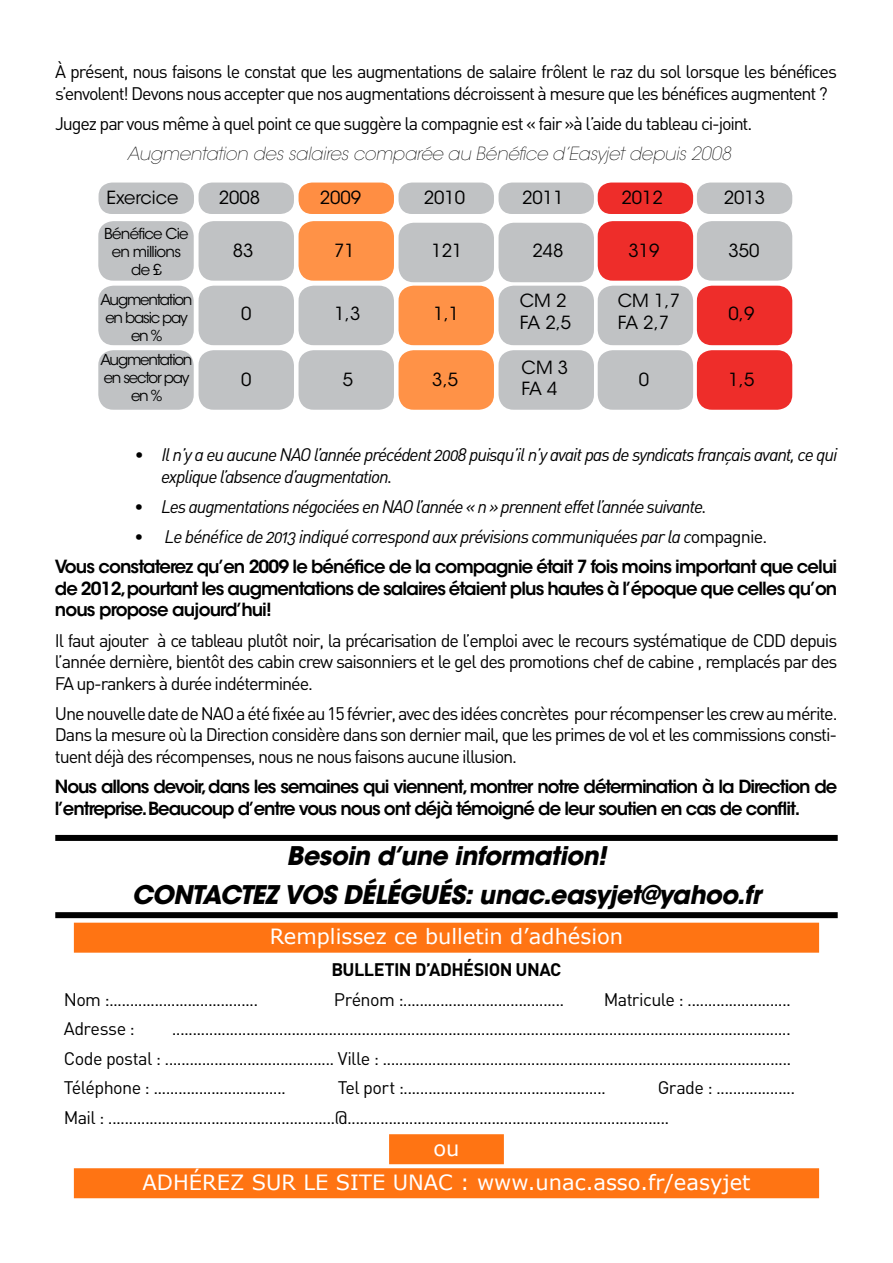
<style>
.page{position:relative;width:893px;height:1263px;background:#fff}
.page>*{position:absolute;margin:0;border:0;box-sizing:border-box;transform-origin:0 0}
.t1{font:italic 700 25.5px/39.2px "ITC Avant Garde Std";letter-spacing:-.025em;color:#000;text-align:center}
.t2{font:21px "Verdana";color:#fff}
.t3{font:18px/21.6px "DIN";letter-spacing:-.06em;color:#000;text-align:justify}
.t4{font:600 18px/21.6px "ITC Avant Garde Std";letter-spacing:-.06em;color:#000;text-align:justify}
.t5{font:18px/21.6px "DIN Regular Italic Alt";letter-spacing:-.06em;color:#000}
.t6{font:18px/29.5px "DIN";letter-spacing:-.035em;color:#000}
.t7{font:18px/21.6px "ITC Avant Garde Std";color:#000}
.t8{font:italic 200 18px "ITC Avant Garde Std";letter-spacing:-.01em;color:#000}
.t9{font:700 18px "DIN";letter-spacing:-.03em;color:#000}
.t10{font:18px "DIN";letter-spacing:-.025em;color:#000}
.t11{font:15px/18px "ITC Avant Garde Std";letter-spacing:-.08em;color:#000;text-align:center}
.t12{font:15px/18px "ITC Avant Garde Std";letter-spacing:-.05em;color:#000;text-align:center}
.s1{font-family:"DIN"}
</style>
<div class="page">
<div style="left:55px;top:912px;width:783px;height:6px;background:#000"></div>
<div style="left:74px;top:1168px;width:745px;height:30px;background:#ff7413"></div>
<div style="left:74px;top:923px;width:745px;height:30px;background:#ff7413"></div>
<div style="left:389px;top:1134px;width:115px;height:30px;background:#ff7413"></div>
<div style="left:55px;top:835px;width:783px;height:6px;background:#000"></div>
<div style="left:99px;top:183px;width:95px;height:31px;background:#c0c2c4;border-radius:14px"></div>
<div style="left:598px;top:183px;width:95px;height:31px;background:#ee2d2a;border-radius:14px"></div>
<div style="left:499px;top:183px;width:95px;height:31px;background:#c0c2c4;border-radius:14px"></div>
<div style="left:399px;top:183px;width:95px;height:31px;background:#c0c2c4;border-radius:14px"></div>
<div style="left:299px;top:183px;width:95px;height:31px;background:#ff8e43;border-radius:14px"></div>
<div style="left:199px;top:183px;width:95px;height:31px;background:#c0c2c4;border-radius:14px"></div>
<div style="left:697px;top:183px;width:95px;height:31px;background:#c0c2c4;border-radius:14px"></div>
<div style="left:98px;top:221px;width:96px;height:60px;background:#c0c2c4;border-radius:15px"></div>
<div style="left:98px;top:286px;width:96px;height:59px;background:#c0c2c4;border-radius:15px"></div>
<div style="left:697px;top:221px;width:95px;height:60px;background:#c0c2c4;border-radius:15px"></div>
<div style="left:598px;top:221px;width:95px;height:60px;background:#ee2d2a;border-radius:15px"></div>
<div style="left:499px;top:223px;width:95px;height:59px;background:#c0c2c4;border-radius:15px"></div>
<div style="left:399px;top:223px;width:95px;height:59px;background:#c0c2c4;border-radius:15px"></div>
<div style="left:299px;top:221px;width:95px;height:60px;background:#ff9247;border-radius:15px"></div>
<div style="left:199px;top:221px;width:95px;height:60px;background:#c0c2c4;border-radius:15px"></div>
<div style="left:697px;top:286px;width:95px;height:59px;background:#ee2d2a;border-radius:15px"></div>
<div style="left:598px;top:286px;width:95px;height:59px;background:#c0c2c4;border-radius:15px"></div>
<div style="left:499px;top:286px;width:95px;height:59px;background:#c0c2c4;border-radius:15px"></div>
<div style="left:399px;top:286px;width:95px;height:59px;background:#ff9247;border-radius:15px"></div>
<div style="left:299px;top:286px;width:95px;height:59px;background:#c0c2c4;border-radius:15px"></div>
<div style="left:199px;top:286px;width:95px;height:59px;background:#c0c2c4;border-radius:15px"></div>
<div style="left:98px;top:350px;width:96px;height:60px;background:#c0c2c4;border-radius:15px"></div>
<div style="left:499px;top:350px;width:95px;height:60px;background:#c0c2c4;border-radius:15px"></div>
<div style="left:399px;top:350px;width:95px;height:60px;background:#ff9247;border-radius:15px"></div>
<div style="left:299px;top:350px;width:95px;height:60px;background:#c0c2c4;border-radius:15px"></div>
<div style="left:199px;top:350px;width:95px;height:60px;background:#c0c2c4;border-radius:15px"></div>
<div style="left:598px;top:350px;width:95px;height:60px;background:#c0c2c4;border-radius:15px"></div>
<div style="left:697px;top:350px;width:95px;height:60px;background:#ee2d2a;border-radius:15px"></div>
<p class="t3" style="left:55px;top:61px;width:783px">À présent, nous faisons le constat que les augmentations de salaire frôlent le raz du sol lorsque les bénéfices s’envolent! Devons nous accepter que nos augmentations décroissent à mesure que les bénéfices augmentent ?</p>
<p class="t3" style="left:55px;top:112px;width:699px">Jugez par vous même à quel point ce que suggère la compagnie est « fair »à l’aide du tableau ci-joint.</p>
<p class="t8" style="left:127px;top:143px;width:605px">Augmentation des salaires comparée au Bénéfice d’Easyjet depuis 2008</p>
<p class="t7" style="left:106px;top:187px;width:74px">Exercice</p>
<p class="t7" style="left:219px;top:187px;width:43px">2008</p>
<p class="t7" style="left:320px;top:187px;width:43px">2009</p>
<p class="t7" style="left:424px;top:187px;width:43px">2010</p>
<p class="t7" style="left:522px;top:187px;width:43px">2011</p>
<p class="t7" style="left:621px;top:187px;width:43px">2012</p>
<p class="t7" style="left:724px;top:187px;width:43px">2013</p>
<p class="t12" style="left:104px;top:225px;width:86px">Bénéfice Cie en millions de £</p>
<p class="t7" style="left:233px;top:240px;width:22px">83</p>
<p class="t7" style="left:334px;top:240px;width:22px">71</p>
<p class="t7" style="left:431px;top:240px;width:33px">121</p>
<p class="t7" style="left:532px;top:240px;width:33px">248</p>
<p class="t7" style="left:628px;top:240px;width:33px">319</p>
<p class="t7" style="left:728px;top:240px;width:33px">350</p>
<p class="t11" style="left:101px;top:291px;width:93px">Augmentation en basic pay en %</p>
<p class="t11" style="left:101px;top:351px;width:93px">Augmentation en sector pay en %</p>
<p class="t7" style="left:241px;top:303px;width:12px">0</p>
<p class="t7" style="left:335px;top:303px;width:27px">1,3</p>
<p class="t7" style="left:433px;top:303px;width:27px">1,1</p>
<p class="t7" style="left:520px;top:290px;width:53px">CM 2<br>FA 2,5</p>
<p class="t7" style="left:618px;top:290px;width:64px">CM 1,7<br>FA 2,7</p>
<p class="t7" style="left:728px;top:303px;width:27px">0,9</p>
<p class="t7" style="left:241px;top:368px;width:12px">0</p>
<p class="t7" style="left:343px;top:368px;width:12px">5</p>
<p class="t7" style="left:432px;top:368px;width:27px">3,5</p>
<p class="t7" style="left:522px;top:357px;width:48px">CM 3<br>FA 4</p>
<p class="t7" style="left:639px;top:368px;width:12px">0</p>
<p class="t7" style="left:728px;top:368px;width:27px">1,5</p>
<p class="t5" style="left:161px;top:444px;width:678px;text-indent:-27px">• Il n’y a eu aucune NAO l’année précédent 2008 puisqu’il n’y avait pas de syndicats français avant, ce qui explique l’absence d’augmentation.</p>
<p class="t5" style="left:134px;top:495px;width:574px">• Les augmentations négociées en NAO l’année « n » prennent effet l’année suivante.</p>
<p class="t5" style="left:134px;top:525px;width:634px">• Le bénéfice de 2013 indiqué correspond aux prévisions communiquées par la c<span class="s1">ompagnie.</span></p>
<p class="t4" style="left:55px;top:556px;width:784px">Vous constaterez qu’en 2009 le bénéfice de la compagnie était 7 fois moins important que celui de 2012,pourtant les augmentations de salaires étaient plus hautes à l’époque que celles qu’on nous propose aujourd’hui!</p>
<p class="t3" style="left:55px;top:629px;width:784px">Il faut ajouter à ce tableau plutôt noir, la précarisation de l’emploi avec le recours systématique de CDD depuis l’année dernière, bientôt des cabin crew saisonniers et le gel des promotions chef de cabine , remplacés par des FA up-rankers à durée indéterminée.</p>
<p class="t3" style="left:55px;top:702px;width:784px">Une nouvelle date de NAO a été fixée au 15 février, avec des idées concrètes pour récompenser les crew au mérite.<br>Dans la mesure où la Direction considère dans son dernier mail, que les primes de vol et les commissions consti&shy;tuent déjà des récompenses, nous ne nous faisons aucune illusion.</p>
<p class="t4" style="left:55px;top:776px;width:784px">Nous allons devoir, dans les semaines qui viennent, montrer notre détermination à la Direction de l’entreprise.Beaucoup d’entre vous nous ont déjà témoigné de leur soutien en cas de conflit.</p>
<h1 class="t1" style="left:132px;top:836px;width:631px">Besoin d’une information!<br>CONTACTEZ VOS DÉLÉGUÉS: unac.easyjet@yahoo.fr</h1>
<p class="t2" style="left:270px;top:922px;width:355px">Remplissez ce bulletin d’adhésion</p>
<p class="t9" style="left:331px;top:958px;width:231px">BULLETIN D’ADHÉSION UNAC</p>
<p class="t3" style="left:64px;top:988px;width:196px">Nom :....................................</p>
<p class="t3" style="left:334px;top:988px;width:232px">Prénom :.......................................</p>
<p class="t6" style="left:604px;top:984px;width:189px">Matricule : .........................</p>
<p class="t10" style="left:64px;top:1017px;width:73px">Adresse :</p>
<p class="t3" style="left:64px;top:1013px;width:729px;line-height:29.5px;text-indent:108px">......................................................................................................................................................<br>Code postal : ......................................... Ville : ...................................................................................................<br>Téléphone : ................................</p>
<p class="t6" style="left:64px;top:1072px;width:733px;text-indent:594px">Grade : ...................<br>Mail : .......................................................@..............................................................................</p>
<p class="t3" style="left:338px;top:1076px;width:270px">Tel port :.................................................</p>
<p class="t2" style="left:433px;top:1134px;width:28px">ou</p>
<p class="t2" style="left:143px;top:1168px;width:609px">ADHÉREZ SUR LE SITE UNAC : www.unac.asso.fr/easyjet</p>
</div>
